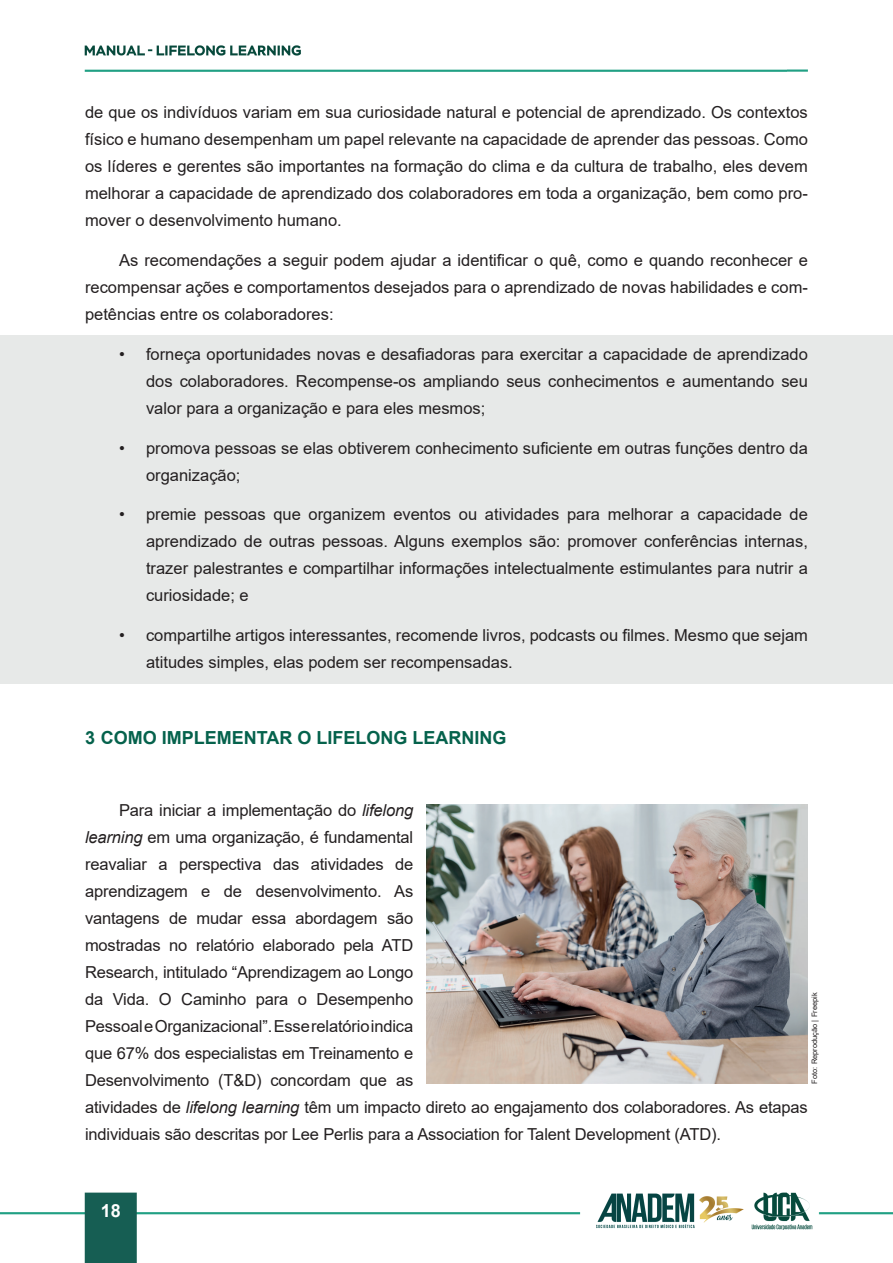
<style>
.page{position:relative;width:893px;height:1263px;background:#fff}
.page>*{position:absolute;margin:0;border:0;box-sizing:border-box;transform-origin:0 0}
.t1{font:700 18px "Arial";color:#05624c}
.t2{font:700 18px "Arial";color:#fff}
.t3{font:16.5px/27px "Arial";letter-spacing:-.01em;color:#231f20;text-align:justify}
.t4{font:7.5px "Arial";color:#231f20}
.s1{font-style:italic}
</style>
<div class="page">
<img style="left:0;top:45px;width:893px;height:1218px">
<div style="left:0;top:335px;width:893px;height:349px;background:#e7e9e8"></div>
<img style="left:426px;top:805px;width:382px;height:278px">
<p class="t3" style="left:85px;top:99px;width:724px">de que os indivíduos variam em sua curiosidade natural e potencial de aprendizado. Os contextos físico e humano desempenham um papel relevante na capacidade de aprender das pessoas. Como os líderes e gerentes são importantes na formação do clima e da cultura de trabalho, eles devem melhorar a capacidade de aprendizado dos colaboradores em toda a organização, bem como pro&shy;mover o desenvolvimento humano.</p>
<p class="t3" style="left:85px;top:247px;width:724px;text-indent:34px">As recomendações a seguir podem ajudar a identificar o quê, como e quando reconhecer e recompensar ações e comportamentos desejados para o aprendizado de novas habilidades e com&shy;petências entre os colaboradores:</p>
<p class="t3" style="left:146px;top:340px;width:663px;text-indent:-27px">• forneça oportunidades novas e desafiadoras para exercitar a capacidade de aprendizado dos colaboradores. Recompense-os ampliando seus conhecimentos e aumentando seu valor para a organização e para eles mesmos;</p>
<p class="t3" style="left:146px;top:434px;width:663px;text-indent:-27px">• promova pessoas se elas obtiverem conhecimento suficiente em outras funções dentro da organização;</p>
<p class="t3" style="left:146px;top:501px;width:663px;text-indent:-27px">• premie pessoas que organizem eventos ou atividades para melhorar a capacidade de aprendizado de outras pessoas. Alguns exemplos são: promover conferências internas, trazer palestrantes e compartilhar informações intelectualmente estimulantes para nutrir a curiosidade; e</p>
<p class="t3" style="left:146px;top:622px;width:663px;text-indent:-27px">• compartilhe artigos interessantes, recomende livros, podcasts ou filmes. Mesmo que sejam atitudes simples, elas podem ser recompensadas.</p>
<p class="t1" style="left:85px;top:725px;width:423px">3 COMO IMPLEMENTAR O LIFELONG LEARNING</p>
<p class="t3" style="left:85px;top:796px;width:724px;text-align:left;text-indent:34px">Para iniciar a implementação do <span class="s1">lifelong<br>learning</span> em uma organização, é fundamental<br>reavaliar a perspectiva das atividades de<br>aprendizagem e de desenvolvimento. As<br>vantagens de mudar essa abordagem são<br>mostradas no relatório elaborado pela ATD<br>Research, intitulado “Aprendizagem ao Longo<br>da Vida. O Caminho para o Desempenho<br>Pessoal e Organizacional”. Esse relatório indica<br>que 67% dos especialistas em Treinamento e<br>Desenvolvimento (T&amp;D) concordam que as<br>atividades de <span class="s1">lifelong learning</span> têm um impacto direto ao engajamento dos colaboradores. As etapas individuais são descritas por Lee Perlis para a Association for Talent Development (ATD).</p>
<p class="t4" style="left:809px;top:1083px;width:93px;rotate:-90deg">Foto: Reprodução | Freepik</p>
<p class="t2" style="left:101px;top:1198px;width:22px">18</p>
</div>
